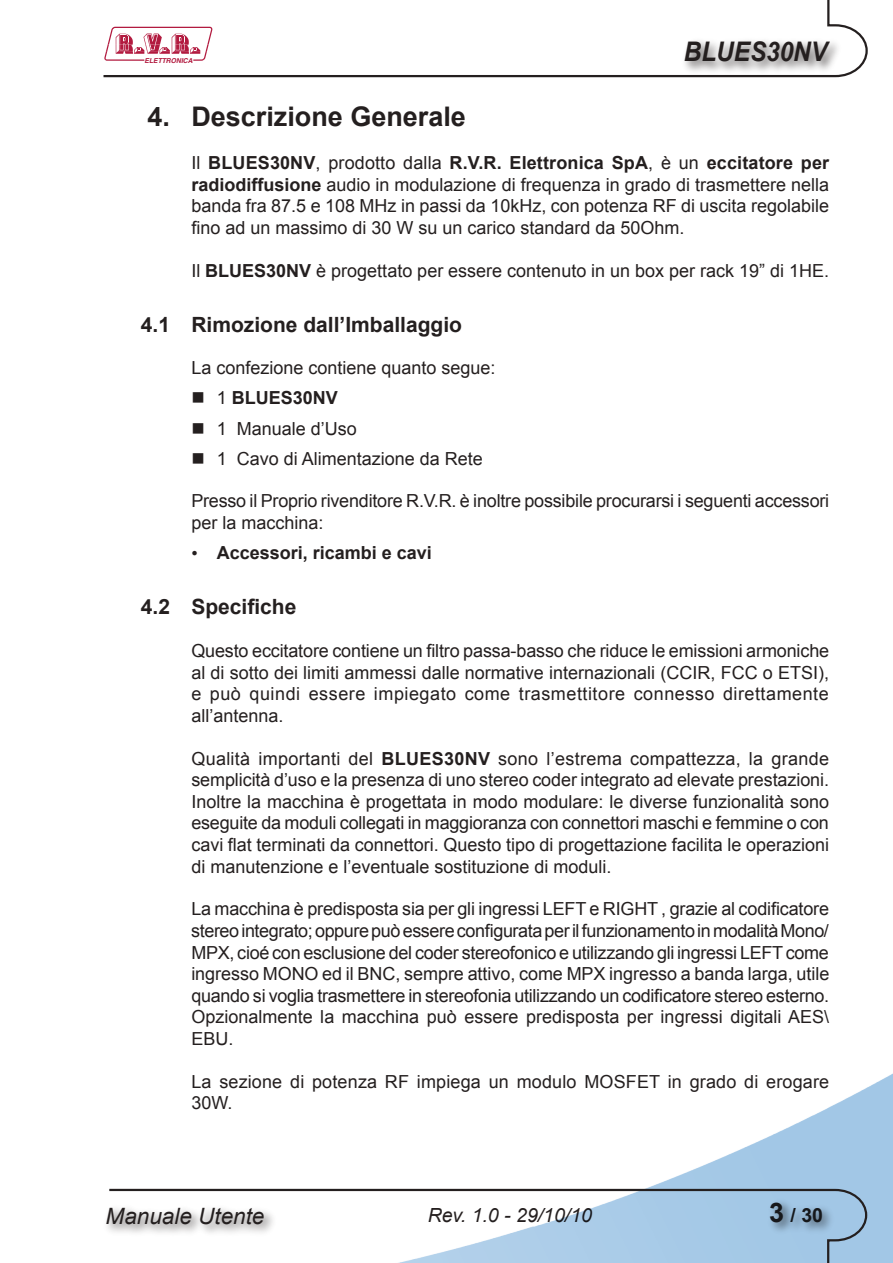
<style>
.page{position:relative;width:893px;height:1263px;background:#fff}
.page>*{position:absolute;margin:0;border:0;box-sizing:border-box;transform-origin:0 0}
.t1{font:700 27px "Arial";color:#241f1f}
.t2{font:italic 700 27px "Arial";color:#241f1f;scale:.9 1}
.t3{font:italic 22.5px "Arial";color:#241f1f}
.t4{font:700 21px "Arial";color:#241f1f}
.t5{font:italic 19.5px "Arial";color:#241f1f}
.t6{font:700 19.5px "Arial";color:#241f1f}
.t7{font:18px/21.6px "Arial";color:#241f1f;text-align:justify}
.t8{font:700 18px "Arial";color:#241f1f}
.t9{font:italic 700 6.75px "Helvetica";color:#b21a3f}
.s1{font-weight:700}
.s2{font-weight:400}
.s3{font-family:"Times New Roman";font-weight:400}
</style>
<div class="page">
<img style="left:647px;top:1073px;width:246px;height:190px">
<svg style="left:103px;top:0;width:765px;height:78px"></svg>
<svg style="left:109px;top:1188px;width:759px;height:75px"></svg>
<div style="left:680px;top:36px;width:162px;height:39px;background:#241f1f;opacity:.75"></div>
<svg style="left:104px;top:27px;width:108px;height:34px"></svg>
<div style="left:766px;top:1198px;width:70px;height:38px;background:#241f1f;opacity:.75"></div>
<div style="left:102px;top:1204px;width:175px;height:34px;background:#241f1f;opacity:.75"></div>
<p class="t9" style="left:144px;top:56px;width:50px">ELETTRONICA</p>
<h1 class="t2" style="left:684px;top:34px;width:161px">BLUES30NV</h1>
<h1 class="t1" style="left:148px;top:99px;width:320px">4. Descrizione Generale</h1>
<p class="t7" style="left:191px;top:152px;width:639px">Il <span class="s1">BLUES30NV</span>, prodotto dalla <span class="s1">R.V.R. Elettronica SpA</span>, è un <span class="s1">eccitatore per radiodiffusione</span> audio in modulazione di frequenza in grado di trasmettere nella banda fra 87.5 e 108 MHz in passi da 10kHz, con potenza RF di uscita regolabile fino ad un massimo di 30 W su un carico standard da 50Ohm.</p>
<p class="t7" style="left:191px;top:260px;width:639px">Il <span class="s1">BLUES30NV</span> è progettato per essere contenuto in un box per rack 19” di 1HE.</p>
<p class="t4" style="left:141px;top:310px;width:323px">4.1 Rimozione dall’Imballaggio</p>
<p class="t7" style="left:191px;top:357px;width:306px">La confezione contiene quanto segue:</p>
<p class="t8" style="left:191px;top:386px;width:148px">■ <span class="s2">1</span> BLUES30NV</p>
<p class="t7" style="left:191px;top:418px;width:167px">■ 1 Manuale d’Uso</p>
<p class="t7" style="left:191px;top:448px;width:293px">■ 1 Cavo di Alimentazione da Rete</p>
<p class="t7" style="left:191px;top:490px;width:639px">Presso il Proprio rivenditore R.V.R. è inoltre possibile procurarsi i seguenti accessori per la macchina:</p>
<p class="t8" style="left:191px;top:541px;width:242px"><span class="s3">•</span> Accessori, ricambi e cavi</p>
<p class="t4" style="left:141px;top:593px;width:157px">4.2 Specifiche</p>
<p class="t7" style="left:191px;top:640px;width:639px">Questo eccitatore contiene un filtro passa-basso che riduce le emissioni armoniche al di sotto dei limiti ammessi dalle normative internazionali (CCIR, FCC o ETSI), e può quindi essere impiegato come trasmettitore connesso direttamente all’antenna.</p>
<p class="t7" style="left:191px;top:748px;width:639px">Qualità importanti del <span class="s1">BLUES30NV</span> sono l’estrema compattezza, la grande semplicità d’uso e la presenza di uno stereo coder integrato ad elevate prestazioni.<br>Inoltre la macchina è progettata in modo modulare: le diverse funzionalità sono eseguite da moduli collegati in maggioranza con connettori maschi e femmine o con cavi flat terminati da connettori. Questo tipo di progettazione facilita le operazioni di manutenzione e l’eventuale sostituzione di moduli.</p>
<p class="t7" style="left:191px;top:898px;width:640px">La macchina è predisposta sia per gli ingressi LEFT e RIGHT , grazie al codificatore stereointegrato;oppurepuòessereconfigurataperilfunzionamentoinmodalitàMono/ MPX, cioé con esclusione del coder stereofonico e utilizzando gli ingressi LEFT come ingresso MONO ed il BNC, sempre attivo, come MPX ingresso a banda larga, utile quando si voglia trasmettere in stereofonia utilizzando un codificatore stereo esterno.<br>Opzionalmente la macchina può essere predisposta per ingressi digitali AES\ EBU.</p>
<p class="t7" style="left:191px;top:1071px;width:639px">La sezione di potenza RF impiega un modulo MOSFET in grado di erogare<br>30W.</p>
<p class="t3" style="left:106px;top:1202px;width:160px">Manuale Utente</p>
<p class="t5" style="left:428px;top:1203px;width:166px">Rev. 1.0 - 29/10/10</p>
<p class="t6" style="left:790px;top:1203px;width:34px">/ 30</p>
</div>
